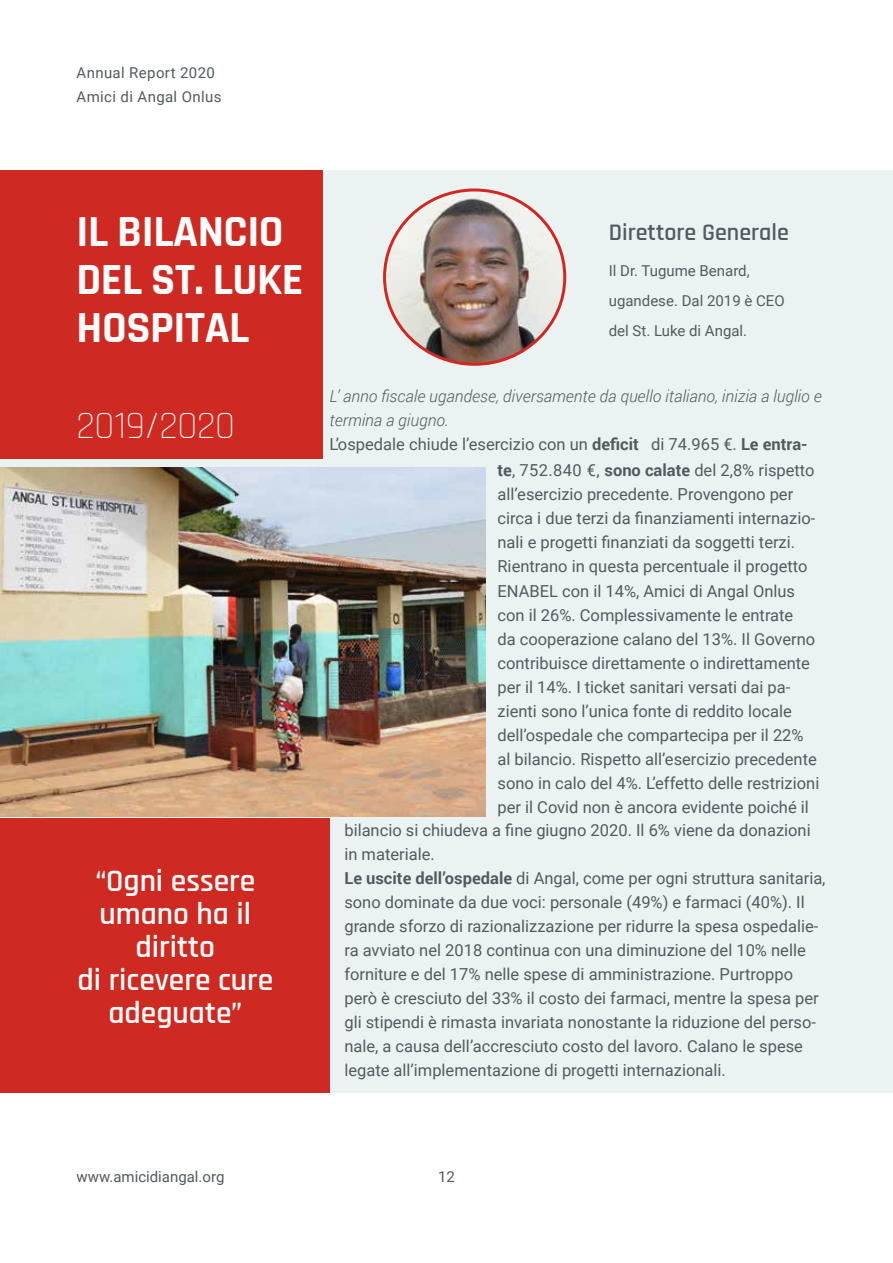
<style>
.page{position:relative;width:893px;height:1263px;background:#fff}
.page>*{position:absolute;margin:0;border:0;box-sizing:border-box;transform-origin:0 0}
.t1{font:700 45px/48px "Rajdhani";letter-spacing:-.01em;color:#fff}
.t2{font:300 39px "Rajdhani";letter-spacing:-.01em;color:#fff}
.t3{font:600 31.5px/33px "Rajdhani";color:#fff;text-align:center}
.t4{font:600 24px "Rajdhani";color:#515a5f}
.t5{font:16.5px "Roboto";color:#515a5f}
.t6{font:italic 300 16.5px/24px "Roboto";color:#515a5f}
.t7{font:15px/30px "Roboto";color:#515a5f}
.t8{font:15px/24px "Roboto";letter-spacing:.025em;color:#515a5f}
.s1{font-weight:400;font-style:normal}
.s2{font-weight:700;font-style:normal}
.s3{font-weight:700}
</style>
<div class="page">
<div style="left:0;top:170px;width:893px;height:923px;background:#ebf3f2"></div>
<div style="left:0;top:170px;width:322px;height:289px;background:#cf2a22"></div>
<div style="left:0;top:819px;width:330px;height:274px;background:#cf2a22"></div>
<img style="left:385px;top:192px;width:180px;height:172px">
<img style="left:0;top:467px;width:485px;height:349px">
<p class="t8" style="left:77px;top:60px;width:146px">Annual Report 2020<br>Amici di Angal Onlus</p>
<h1 class="t1" style="left:77px;top:206px;width:228px">IL BILANCIO<br>DEL ST. LUKE<br>HOSPITAL</h1>
<h2 class="t2" style="left:77px;top:402px;width:160px">2019/2020</h2>
<h3 class="t3" style="left:78px;top:864px;width:197px">“Ogni essere umano ha il diritto<br>di ricevere cure adeguate”</h3>
<h3 class="t4" style="left:609px;top:218px;width:182px">Direttore Generale</h3>
<p class="t7" style="left:609px;top:255px;width:177px">Il Dr. Tugume Benard, ugandese. Dal 2019 è CEO del St. Luke di Angal.</p>
<p class="t6" style="left:330px;top:383px;width:494px">L’ anno fiscale ugandese, diversamente da quello italiano, inizia a luglio e termina a giugno.<br><span class="s1">L’ospedale chiude l’esercizio con un</span> <span class="s2">deficit</span> <span class="s1">di 74.965 €.</span> <span class="s2">Le entra-</span></p>
<p class="t5" style="left:497px;top:459px;width:318px"><span class="s3">te</span>, 752.840 €, <span class="s3">sono calate</span> del 2,8% rispetto</p>
<p class="t5" style="left:497px;top:483px;width:297px">all’esercizio precedente. Provengono per</p>
<p class="t5" style="left:497px;top:507px;width:319px">circa i due terzi da finanziamenti internazio-</p>
<p class="t5" style="left:497px;top:531px;width:299px">nali e progetti finanziati da soggetti terzi.</p>
<p class="t5" style="left:497px;top:555px;width:312px">Rientrano in questa percentuale il progetto</p>
<p class="t5" style="left:497px;top:579px;width:299px">ENABEL con il 14%, Amici di Angal Onlus</p>
<p class="t5" style="left:497px;top:603px;width:297px">con il 26%. Complessivamente le entrate</p>
<p class="t5" style="left:497px;top:627px;width:319px">da cooperazione calano del 13%. Il Governo</p>
<p class="t5" style="left:497px;top:651px;width:314px">contribuisce direttamente o indirettamente</p>
<p class="t5" style="left:497px;top:675px;width:294px">per il 14%. I ticket sanitari versati dai pa-</p>
<p class="t5" style="left:497px;top:699px;width:296px">zienti sono l’unica fonte di reddito locale</p>
<p class="t5" style="left:497px;top:723px;width:308px">dell’ospedale che compartecipa per il 22%</p>
<p class="t5" style="left:497px;top:747px;width:321px">al bilancio. Rispetto all’esercizio precedente</p>
<p class="t5" style="left:497px;top:771px;width:323px">sono in calo del 4%. L’effetto delle restrizioni</p>
<p class="t5" style="left:497px;top:795px;width:313px">per il Covid non è ancora evidente poiché il</p>
<p class="t5" style="left:344px;top:819px;width:468px">bilancio si chiudeva a fine giugno 2020. Il 6% viene da donazioni</p>
<p class="t5" style="left:344px;top:843px;width:92px">in materiale.</p>
<p class="t5" style="left:344px;top:867px;width:483px"><span class="s3">Le uscite dell’ospedale</span> di Angal, come per ogni struttura sanitaria,</p>
<p class="t5" style="left:344px;top:891px;width:462px">sono dominate da due voci: personale (49%) e farmaci (40%). Il</p>
<p class="t5" style="left:344px;top:915px;width:475px">grande sforzo di razionalizzazione per ridurre la spesa ospedalie-</p>
<p class="t5" style="left:344px;top:939px;width:463px">ra avviato nel 2018 continua con una diminuzione del 10% nelle</p>
<p class="t5" style="left:344px;top:963px;width:450px">forniture e del 17% nelle spese di amministrazione. Purtroppo</p>
<p class="t5" style="left:344px;top:987px;width:476px">però è cresciuto del 33% il costo dei farmaci, mentre la spesa per</p>
<p class="t5" style="left:344px;top:1011px;width:473px">gli stipendi è rimasta invariata nonostante la riduzione del perso-</p>
<p class="t5" style="left:344px;top:1035px;width:460px">nale, a causa dell’accresciuto costo del lavoro. Calano le spese</p>
<p class="t5" style="left:344px;top:1059px;width:383px">legate all’implementazione di progetti internazionali.</p>
<p class="t7" style="left:77px;top:1161px;width:149px">www.amicidiangal.org</p>
<p class="t7" style="left:438px;top:1161px;width:18px">12</p>
</div>
